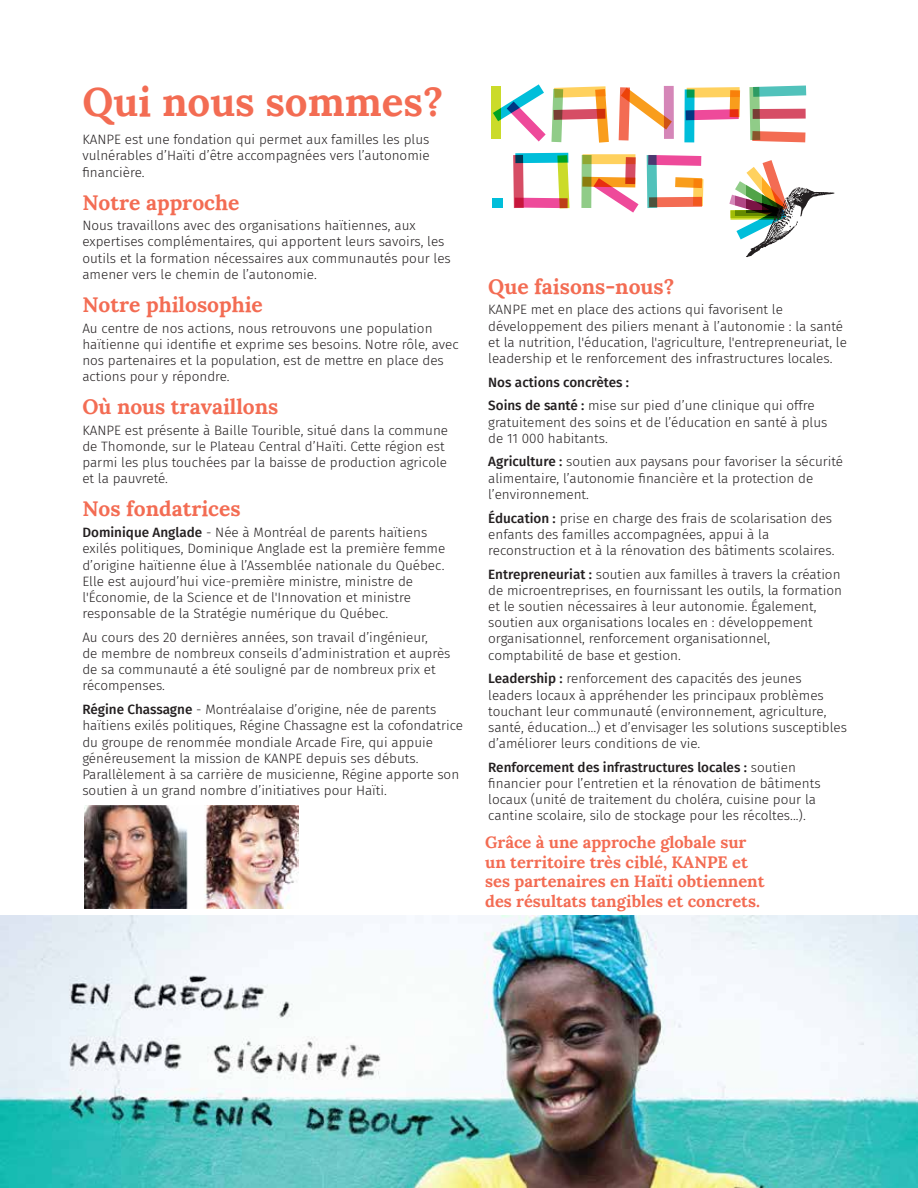
<style>
.page{position:relative;width:918px;height:1188px;background:#fff}
.page>*{position:absolute;margin:0;border:0;box-sizing:border-box;transform-origin:0 0}
.t1{font:700 40.2px "Lora";color:#f36c53}
.t2{font:700 21px "Lora";color:#f36c53}
.t3{font:700 16.5px/19.8px "Lora";color:#f36c53}
.t4{font:300 13.5px/16.2px "Fira Sans";color:#231f20}
.t5{font:500 13.5px/23.7px "Fira Sans";color:#231f20}
.s1{font-weight:500}
.s2{font-weight:300}
</style>
<div class="page">
<img style="left:84px;top:805px;width:215px;height:103px">
<svg style="left:513px;top:153px;width:56px;height:55px"></svg>
<div style="left:583px;top:154px;width:52px;height:10px;background:#ffd15e"></div>
<svg style="left:581px;top:155px;width:11px;height:53px"></svg>
<svg style="left:582px;top:157px;width:57px;height:56px"></svg>
<svg style="left:647px;top:155px;width:56px;height:53px"></svg>
<div style="left:493px;top:198px;width:10px;height:10px;background:#00beda"></div>
<svg style="left:749px;top:86px;width:57px;height:56px"></svg>
<div style="left:753px;top:109px;width:53px;height:10px;background:#d64d65"></div>
<div style="left:684px;top:89px;width:11px;height:53px;background:#00beda"></div>
<svg style="left:686px;top:87px;width:54px;height:33px"></svg>
<svg style="left:729px;top:160px;width:106px;height:97px"></svg>
<div style="left:491px;top:86px;width:10px;height:53px;background:#cbdb2a"></div>
<svg style="left:619px;top:87px;width:45px;height:54px"></svg>
<div style="left:664px;top:86px;width:10px;height:53px;background:#d586b8"></div>
<svg style="left:493px;top:84px;width:116px;height:59px"></svg>
<img style="left:0;top:915px;width:918px;height:273px">
<h1 class="t1" style="left:82px;top:68px;width:362px">Qui nous sommes?</h1>
<p class="t4" style="left:82px;top:131px;width:349px;text-align:justify">KANPE est une fondation qui permet aux familles les plus vulnérables d’Haïti d’être accompagnées vers l’autonomie financière.</p>
<h2 class="t2" style="left:82px;top:184px;width:159px">Notre approche</h2>
<p class="t4" style="left:82px;top:217px;width:370px">Nous travaillons avec des organisations haïtiennes, aux expertises complémentaires, qui apportent leurs savoirs, les outils et la formation nécessaires aux communautés pour les amener vers le chemin de l’autonomie.</p>
<h2 class="t2" style="left:82px;top:287px;width:182px">Notre philosophie</h2>
<p class="t4" style="left:82px;top:320px;width:378px">Au centre de nos actions, nous retrouvons une population haïtienne qui identifie et exprime ses besoins. Notre rôle, avec nos partenaires et la population, est de mettre en place des actions pour y répondre.</p>
<h2 class="t2" style="left:82px;top:389px;width:198px">Où nous travaillons</h2>
<p class="t4" style="left:82px;top:422px;width:367px">KANPE est présente à Baille Tourible, situé dans la commune de Thomonde, sur le Plateau Central d’Haïti. Cette région est parmi les plus touchées par la baisse de production agricole et la pauvreté.</p>
<h2 class="t2" style="left:82px;top:491px;width:160px">Nos fondatrices</h2>
<p class="t4" style="left:82px;top:524px;width:365px"><span class="s1">Dominique Anglade</span> - Née à Montréal de parents haïtiens exilés politiques, Dominique Anglade est la première femme d’origine haïtienne élue à l’Assemblée nationale du Québec.<br>Elle est aujourd’hui vice-première ministre, ministre de l'Économie, de la Science et de l'Innovation et ministre responsable de la Stratégie numérique du Québec.</p>
<p class="t4" style="left:82px;top:629px;width:370px">Au cours des 20 dernières années, son travail d’ingénieur,<br>de membre de nombreux conseils d’administration et auprès de sa communauté a été souligné par de nombreux prix et récompenses.</p>
<p class="t4" style="left:82px;top:701px;width:382px"><span class="s1">Régine Chassagne</span> - Montréalaise d’origine, née de parents haïtiens exilés politiques, Régine Chassagne est la cofondatrice du groupe de renommée mondiale Arcade Fire, qui appuie généreusement la mission de KANPE depuis ses débuts.<br>Parallèlement à sa carrière de musicienne, Régine apporte son soutien à un grand nombre d’initiatives pour Haïti.</p>
<h2 class="t2" style="left:488px;top:268px;width:188px">Que faisons-nous?</h2>
<p class="t4" style="left:488px;top:301px;width:360px">KANPE met en place des actions qui favorisent le développement des piliers menant à l’autonomie : la santé et la nutrition, l'éducation, l'agriculture, l'entrepreneuriat, le leadership et le renforcement des infrastructures locales.</p>
<p class="t5" style="left:488px;top:369px;width:328px">Nos actions concrètes :<br>Soins de santé : <span class="s2">mise sur pied d’une clinique qui offre</span></p>
<p class="t4" style="left:488px;top:414px;width:341px">gratuitement des soins et de l’éducation en santé à plus de 11 000 habitants.</p>
<p class="t4" style="left:488px;top:454px;width:356px"><span class="s1">Agriculture :</span> soutien aux paysans pour favoriser la sécurité alimentaire, l’autonomie financière et la protection de l’environnement.</p>
<p class="t4" style="left:488px;top:510px;width:348px"><span class="s1">Éducation :</span> prise en charge des frais de scolarisation des enfants des familles accompagnées, appui à la reconstruction et à la rénovation des bâtiments scolaires.</p>
<p class="t4" style="left:488px;top:566px;width:355px"><span class="s1">Entrepreneuriat :</span> soutien aux familles à travers la création de microentreprises, en fournissant les outils, la formation et le soutien nécessaires à leur autonomie. Également, soutien aux organisations locales en : développement organisationnel, renforcement organisationnel, comptabilité de base et gestion.</p>
<p class="t4" style="left:488px;top:671px;width:360px"><span class="s1">Leadership :</span> renforcement des capacités des jeunes leaders locaux à appréhender les principaux problèmes touchant leur communauté (environnement, agriculture, santé, éducation…) et d’envisager les solutions susceptibles d’améliorer leurs conditions de vie.</p>
<p class="t4" style="left:488px;top:759px;width:334px"><span class="s1">Renforcement des infrastructures locales :</span> soutien financier pour l’entretien et la rénovation de bâtiments locaux (unité de traitement du choléra, cuisine pour la cantine scolaire, silo de stockage pour les récoltes...).</p>
<p class="t3" style="left:485px;top:830px;width:281px">Grâce à une approche globale sur un territoire très ciblé, KANPE et ses partenaires en Haïti obtiennent des résultats tangibles et concrets.</p>
</div>
